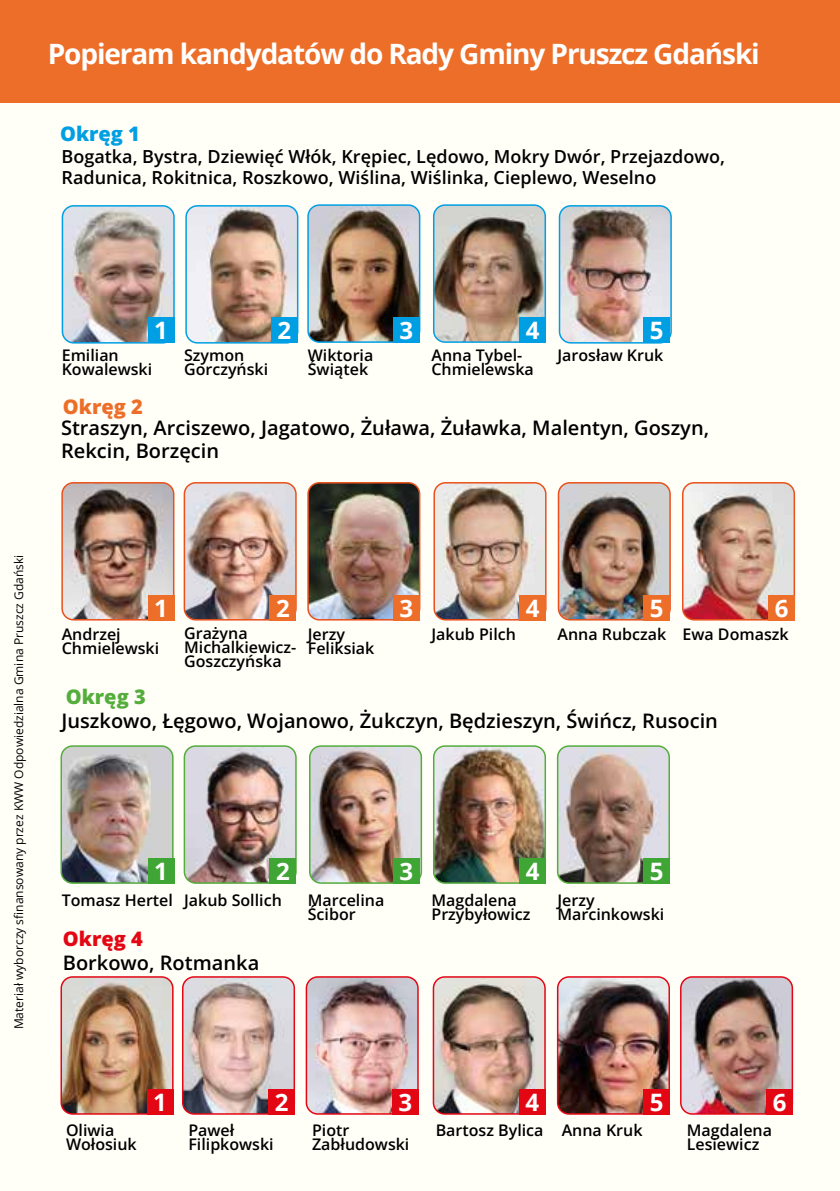
<style>
.page{position:relative;width:840px;height:1191px;background:#fff}
.page>*{position:absolute;margin:0;border:0;box-sizing:border-box;transform-origin:0 0}
.t1{font:700 28px "Open Sans";letter-spacing:-.04em;color:#fff}
.t2{font:700 24px "Open Sans";color:#fff}
.t3{font:600 20px/23px "Open Sans";color:#000}
.t4{font:800 20px "Open Sans";color:#009fe3}
.t5{font:800 20px "Open Sans";color:#ed6e28}
.t6{font:800 20px "Open Sans";color:#54ad3c}
.t7{font:800 20px "Open Sans";color:#e30613}
.t8{font:600 18px/20.8px "Open Sans";color:#000}
.t9{font:600 16px/14px "Open Sans";color:#000}
.t10{font:12px "Open Sans";color:#000}
</style>
<div class="page">
<div style="left:0;top:0;width:839px;height:1191px;background:#fffef7"></div>
<div style="left:0;top:0;width:839px;height:102px;background:#ed6e28"></div>
<img style="left:310px;top:205px;width:109px;height:135px">
<div style="left:307px;top:204px;width:113px;height:139px;border:2px solid #009fe3;border-radius:11px"></div>
<img style="left:308px;top:483px;width:111px;height:137px">
<div style="left:307px;top:482px;width:113px;height:138px;border:2px solid #e9511b;border-radius:11px"></div>
<img style="left:186px;top:206px;width:111px;height:137px">
<div style="left:185px;top:205px;width:113px;height:138px;border:2px solid #009fe3;border-radius:11px"></div>
<img style="left:186px;top:483px;width:110px;height:137px">
<div style="left:183px;top:482px;width:113px;height:138px;border:2px solid #e9511b;border-radius:11px"></div>
<img style="left:62px;top:206px;width:110px;height:137px">
<div style="left:62px;top:205px;width:113px;height:138px;border:2px solid #009fe3;border-radius:11px"></div>
<img style="left:62px;top:483px;width:112px;height:137px">
<div style="left:61px;top:482px;width:113px;height:138px;border:2px solid #e9511b;border-radius:11px"></div>
<img style="left:61px;top:746px;width:112px;height:137px">
<div style="left:60px;top:745px;width:113px;height:138px;border:2px solid #54ad3c;border-radius:11px"></div>
<img style="left:61px;top:977px;width:112px;height:137px">
<div style="left:60px;top:976px;width:113px;height:138px;border:2px solid #e30613;border-radius:11px"></div>
<img style="left:308px;top:977px;width:110px;height:137px">
<div style="left:305px;top:976px;width:113px;height:138px;border:2px solid #e30613;border-radius:11px"></div>
<img style="left:435px;top:977px;width:109px;height:137px">
<div style="left:432px;top:976px;width:113px;height:138px;border:2px solid #e30613;border-radius:11px"></div>
<img style="left:559px;top:977px;width:109px;height:137px">
<div style="left:556px;top:976px;width:113px;height:138px;border:2px solid #e30613;border-radius:11px"></div>
<img style="left:682px;top:977px;width:109px;height:137px">
<div style="left:679px;top:976px;width:113px;height:138px;border:2px solid #e30613;border-radius:11px"></div>
<img style="left:183px;top:979px;width:111px;height:135px">
<div style="left:182px;top:976px;width:113px;height:138px;border:2px solid #e30613;border-radius:11px"></div>
<img style="left:186px;top:746px;width:110px;height:137px">
<div style="left:183px;top:745px;width:113px;height:138px;border:2px solid #54ad3c;border-radius:11px"></div>
<img style="left:309px;top:748px;width:112px;height:135px">
<div style="left:309px;top:745px;width:113px;height:138px;border:2px solid #54ad3c;border-radius:11px"></div>
<img style="left:435px;top:746px;width:110px;height:137px">
<div style="left:432px;top:745px;width:113px;height:138px;border:2px solid #54ad3c;border-radius:11px"></div>
<img style="left:559px;top:746px;width:109px;height:137px">
<div style="left:556px;top:745px;width:113px;height:138px;border:2px solid #54ad3c;border-radius:11px"></div>
<img style="left:435px;top:205px;width:110px;height:135px">
<div style="left:432px;top:204px;width:113px;height:139px;border:2px solid #009fe3;border-radius:11px"></div>
<img style="left:436px;top:483px;width:109px;height:137px">
<div style="left:433px;top:482px;width:113px;height:138px;border:2px solid #e9511b;border-radius:11px"></div>
<img style="left:560px;top:483px;width:109px;height:137px">
<div style="left:557px;top:482px;width:113px;height:138px;border:2px solid #e9511b;border-radius:11px"></div>
<img style="left:561px;top:206px;width:109px;height:137px">
<div style="left:558px;top:205px;width:113px;height:138px;border:2px solid #009fe3;border-radius:11px"></div>
<img style="left:684px;top:483px;width:109px;height:137px">
<div style="left:681px;top:482px;width:113px;height:138px;border:2px solid #e9511b;border-radius:11px"></div>
<div style="left:147px;top:317px;width:27px;height:26px;background:#009fe3"></div>
<div style="left:147px;top:595px;width:27px;height:25px;background:#ed6e28"></div>
<div style="left:147px;top:858px;width:27px;height:25px;background:#3fa535"></div>
<div style="left:147px;top:1089px;width:26px;height:25px;background:#e30613"></div>
<div style="left:271px;top:317px;width:27px;height:26px;background:#009fe3"></div>
<div style="left:269px;top:595px;width:27px;height:25px;background:#ed6e28"></div>
<div style="left:269px;top:858px;width:27px;height:25px;background:#3fa535"></div>
<div style="left:268px;top:1089px;width:27px;height:25px;background:#e30613"></div>
<div style="left:392px;top:317px;width:27px;height:26px;background:#009fe3"></div>
<div style="left:392px;top:595px;width:27px;height:25px;background:#ed6e28"></div>
<div style="left:392px;top:858px;width:27px;height:25px;background:#3fa535"></div>
<div style="left:391px;top:1089px;width:27px;height:25px;background:#e30613"></div>
<div style="left:519px;top:317px;width:26px;height:26px;background:#009fe3"></div>
<div style="left:519px;top:595px;width:26px;height:25px;background:#ed6e28"></div>
<div style="left:519px;top:858px;width:26px;height:25px;background:#3fa535"></div>
<div style="left:518px;top:1089px;width:27px;height:25px;background:#e30613"></div>
<div style="left:642px;top:858px;width:27px;height:25px;background:#3fa535"></div>
<div style="left:642px;top:1089px;width:27px;height:25px;background:#e30613"></div>
<div style="left:765px;top:1089px;width:27px;height:25px;background:#e30613"></div>
<div style="left:642px;top:317px;width:27px;height:26px;background:#009fe3"></div>
<div style="left:642px;top:595px;width:27px;height:25px;background:#ed6e28"></div>
<div style="left:767px;top:595px;width:27px;height:25px;background:#ed6e28"></div>
<h1 class="t1" style="left:48px;top:34px;width:713px">Popieram kandydatów do Rady Gminy Pruszcz Gdański</h1>
<p class="t4" style="left:60px;top:120px;width:81px">Okręg 1</p>
<p class="t8" style="left:61px;top:145px;width:664px">Bogatka, Bystra, Dziewięć Włók, Krępiec, Lędowo, Mokry Dwór, Przejazdowo,<br>Radunica, Rokitnica, Roszkowo, Wiślina, Wiślinka, Cieplewo, Weselno</p>
<h2 class="t2" style="left:154px;top:313px;width:15px">1</h2>
<p class="t9" style="left:62px;top:348px;width:92px">Emilian<br>Kowalewski</p>
<p class="t9" style="left:184px;top:348px;width:86px">Szymon<br>Gorczyński</p>
<h2 class="t2" style="left:277px;top:313px;width:15px">2</h2>
<p class="t9" style="left:307px;top:348px;width:67px">Wiktoria<br>Świątek</p>
<h2 class="t2" style="left:399px;top:313px;width:15px">3</h2>
<h2 class="t2" style="left:525px;top:313px;width:15px">4</h2>
<p class="t9" style="left:431px;top:348px;width:104px">Anna Tybel-<br>Chmielewska</p>
<h2 class="t2" style="left:649px;top:313px;width:15px">5</h2>
<p class="t9" style="left:557px;top:348px;width:107px">Jarosław Kruk</p>
<p class="t5" style="left:63px;top:393px;width:81px">Okręg 2</p>
<p class="t3" style="left:61px;top:416px;width:649px">Straszyn, Arciszewo, Jagatowo, Żuława, Żuławka, Malentyn, Goszyn,<br>Rekcin, Borzęcin</p>
<p class="t10" style="left:11px;top:1029px;width:476px;rotate:-90deg">Materiał wyborczy sfinansowany przez KWW Odpowiedzialna Gmina Pruszcz Gdański</p>
<h2 class="t2" style="left:154px;top:591px;width:15px">1</h2>
<p class="t9" style="left:62px;top:626px;width:99px">Andrzej<br>Chmielewski</p>
<h2 class="t2" style="left:276px;top:591px;width:15px">2</h2>
<p class="t9" style="left:184px;top:625px;width:114px">Grażyna<br>Michalkiewicz-<br>Goszczyńska</p>
<p class="t9" style="left:307px;top:626px;width:68px">Jerzy<br>Feliksiak</p>
<h2 class="t2" style="left:399px;top:591px;width:15px">3</h2>
<p class="t9" style="left:431px;top:626px;width:86px">Jakub Pilch</p>
<h2 class="t2" style="left:525px;top:591px;width:15px">4</h2>
<h2 class="t2" style="left:649px;top:591px;width:15px">5</h2>
<h2 class="t2" style="left:774px;top:591px;width:15px">6</h2>
<p class="t9" style="left:557px;top:626px;width:233px">Anna Rubczak Ewa Domaszk</p>
<p class="t6" style="left:66px;top:683px;width:81px">Okręg 3</p>
<p class="t3" style="left:61px;top:708px;width:657px">Juszkowo, Łęgowo, Wojanowo, Żukczyn, Będzieszyn, Świńcz, Rusocin</p>
<h2 class="t2" style="left:154px;top:854px;width:15px">1</h2>
<p class="t9" style="left:62px;top:893px;width:113px">Tomasz Hertel</p>
<p class="t7" style="left:63px;top:925px;width:81px">Okręg 4</p>
<h2 class="t2" style="left:276px;top:854px;width:15px">2</h2>
<p class="t9" style="left:184px;top:893px;width:99px">Jakub Sollich</p>
<p class="t3" style="left:63px;top:951px;width:198px">Borkowo, Rotmanka</p>
<p class="t9" style="left:307px;top:893px;width:78px">Marcelina<br>Ścibor</p>
<h2 class="t2" style="left:399px;top:854px;width:15px">3</h2>
<h2 class="t2" style="left:525px;top:854px;width:15px">4</h2>
<p class="t9" style="left:431px;top:892px;width:100px">Magdalena<br>Przybyłowicz</p>
<h2 class="t2" style="left:649px;top:854px;width:15px">5</h2>
<p class="t9" style="left:557px;top:892px;width:108px">Jerzy<br>Marcinkowski</p>
<p class="t9" style="left:66px;top:1122px;width:72px">Oliwia<br>Wołosiuk</p>
<h2 class="t2" style="left:153px;top:1085px;width:15px">1</h2>
<h2 class="t2" style="left:274px;top:1085px;width:15px">2</h2>
<p class="t9" style="left:188px;top:1122px;width:87px">Paweł<br>Filipkowski</p>
<h2 class="t2" style="left:398px;top:1085px;width:15px">3</h2>
<p class="t9" style="left:312px;top:1122px;width:99px">Piotr<br>Zabłudowski</p>
<h2 class="t2" style="left:525px;top:1085px;width:15px">4</h2>
<p class="t9" style="left:435px;top:1122px;width:109px">Bartosz Bylica</p>
<p class="t9" style="left:561px;top:1122px;width:82px">Anna Kruk</p>
<h2 class="t2" style="left:649px;top:1085px;width:15px">5</h2>
<h2 class="t2" style="left:772px;top:1085px;width:15px">6</h2>
<p class="t9" style="left:686px;top:1122px;width:87px">Magdalena<br>Lesiewicz</p>
</div>
